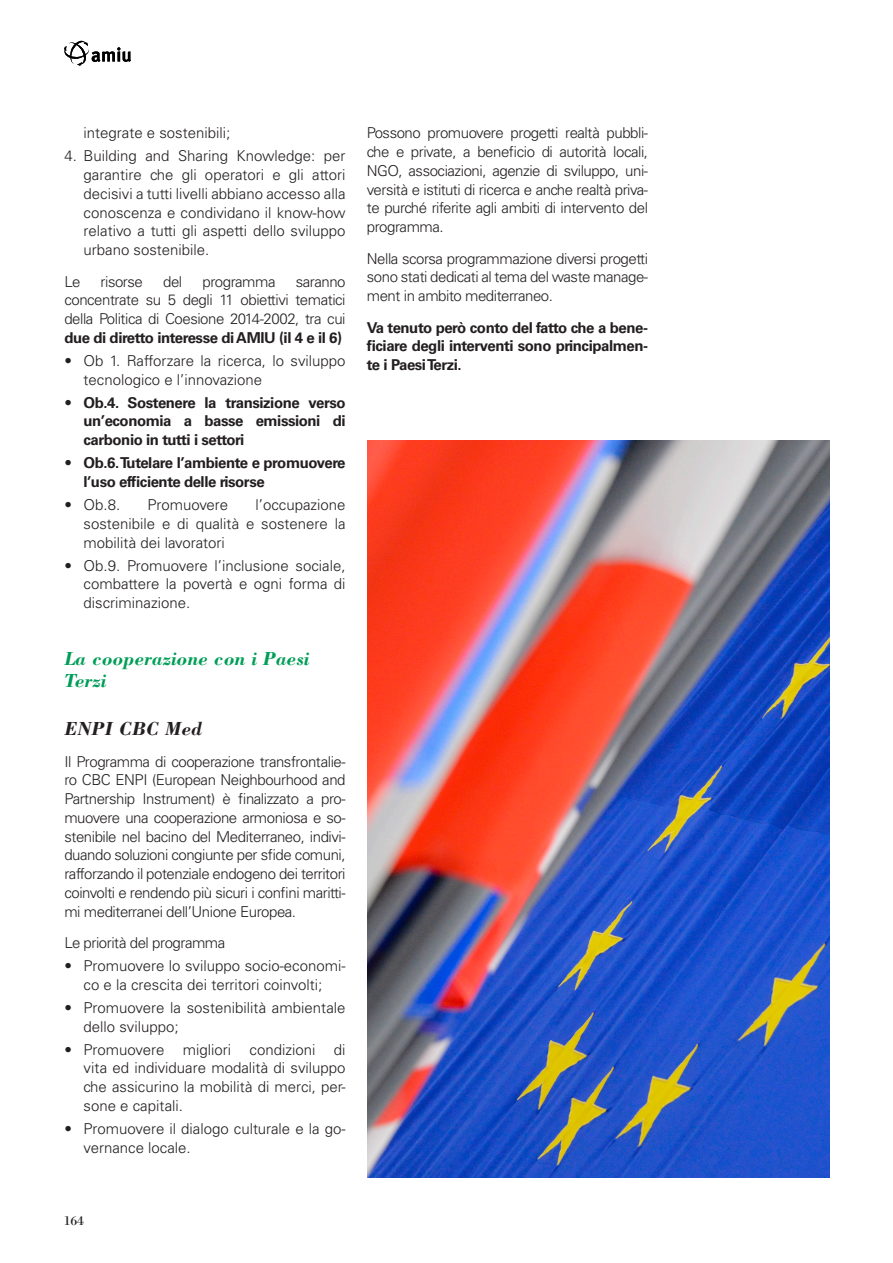
<style>
.page{position:relative;width:893px;height:1263px;background:#fff}
.page>*{position:absolute;margin:0;border:0;box-sizing:border-box;transform-origin:0 0}
._1_tit3{font:italic 700 19.5px/22.5px "Bodoni Std";color:#009e57}
.sottotitolo{font:italic 700 19.5px "Bodoni Std";color:#231f20}
._1_testo{font:300 15px/18.8px "Univers LT Std";color:#231f20;text-align:justify}
._1_testo-2{font:700 15px/18.8px "Univers LT Std";letter-spacing:-.03em;color:#231f20;text-align:justify}
._1_testo-3{font:300 15px "Univers LT Std";letter-spacing:-.03em;color:#231f20}
.t1{font:13.5px "Bodoni Std";color:#231f20}
.s1{font-weight:700}
.s2{font-weight:300}
</style>
<div class="page">
<svg style="left:64px;top:40px;width:67px;height:26px"></svg>
<img style="left:368px;top:441px;width:461px;height:737px">
<p class="_1_testo" style="left:84px;top:124px;width:148px">integrate e sostenibili;</p>
<p class="_1_testo" style="left:84px;top:147px;width:264px;text-indent:-19px">4. Building and Sharing Knowledge: per garantire che gli operatori e gli attori decisivi a tutti livelli abbiano accesso alla conoscenza e condividano il know-how relativo a tutti gli aspetti dello sviluppo urbano sostenibile.</p>
<p class="_1_testo" style="left:64px;top:272px;width:17px">Le</p>
<p class="_1_testo-3" style="left:101px;top:272px;width:44px">risorse</p>
<p class="_1_testo" style="left:163px;top:272px;width:21px">del</p>
<p class="_1_testo-3" style="left:202px;top:272px;width:75px">programma</p>
<p class="_1_testo" style="left:64px;top:272px;width:283px;text-indent:231px">saranno concentrate su 5 degli 11 obiettivi tematici della Politica di Coesione 2014-2002, tra cui <span class="s1">due di diretto interesse di AMIU (il 4 e il 6)</span></p>
<p class="_1_testo" style="left:84px;top:351px;width:264px;text-indent:-19px">• Ob 1. Rafforzare la ricerca, lo sviluppo tecnologico e l’innovazione</p>
<p class="_1_testo-2" style="left:84px;top:393px;width:264px;text-indent:-19px"><span class="s2">•</span> Ob.4. Sostenere la transizione verso un’economia a basse emissioni di carbonio in tutti i settori</p>
<p class="_1_testo-2" style="left:84px;top:454px;width:264px;text-indent:-19px"><span class="s2">•</span> Ob.6. Tutelare l’ambiente e promuovere l’uso efficiente delle risorse</p>
<p class="_1_testo" style="left:64px;top:495px;width:57px">• Ob.8.</p>
<p class="_1_testo" style="left:147px;top:495px;width:82px">Promuovere</p>
<p class="_1_testo" style="left:84px;top:495px;width:264px;text-indent:172px">l’occupazione sostenibile e di qualità e sostenere la mobilità dei lavoratori</p>
<p class="_1_testo" style="left:84px;top:556px;width:264px;text-indent:-19px">• Ob.9. Promuovere l’inclusione sociale, combattere la povertà e ogni forma di discriminazione.</p>
<p class="_1_tit3" style="left:64px;top:646px;width:246px">La cooperazione con i Paesi<br>Terzi</p>
<p class="sottotitolo" style="left:64px;top:716px;width:139px">ENPI CBC Med</p>
<p class="_1_testo" style="left:64px;top:752px;width:283px">Il Programma di cooperazione transfrontalie&shy;ro CBC ENPI (European Neighbourhood and Partnership Instrument) è finalizzato a pro&shy;muovere una cooperazione armoniosa e so&shy;stenibile nel bacino del Mediterraneo, indivi&shy;duando soluzioni congiunte per sfide comuni, rafforzando il potenziale endogeno dei territori coinvolti e rendendo più sicuri i confini maritti&shy;mi mediterranei dell’Unione Europea.</p>
<p class="_1_testo-3" style="left:64px;top:934px;width:162px">Le priorità del programma</p>
<p class="_1_testo" style="left:64px;top:956px;width:283px;text-align:center">• Promuovere lo sviluppo socio-economi&shy;co e la crescita dei territori coinvolti;</p>
<p class="_1_testo" style="left:84px;top:998px;width:264px;text-indent:-19px">• Promuovere la sostenibilità ambientale dello sviluppo;</p>
<p class="_1_testo" style="left:84px;top:1040px;width:264px;text-indent:-19px">• Promuovere migliori condizioni di vita ed individuare modalità di sviluppo che assicurino la mobilità di merci, per&shy;sone e capitali.</p>
<p class="_1_testo" style="left:84px;top:1119px;width:264px;text-indent:-19px">• Promuovere il dialogo culturale e la go&shy;vernance locale.</p>
<p class="_1_testo" style="left:367px;top:124px;width:283px">Possono promuovere progetti realtà pubbli&shy;che e private, a beneficio di autorità locali, NGO, associazioni, agenzie di sviluppo, uni&shy;versità e istituti di ricerca e anche realtà priva&shy;te purché riferite agli ambiti di intervento del programma.</p>
<p class="_1_testo" style="left:367px;top:249px;width:283px">Nella scorsa programmazione diversi progetti sono stati dedicati al tema del waste manage&shy;ment in ambito mediterraneo.</p>
<p class="_1_testo-2" style="left:367px;top:318px;width:283px">Va tenuto però conto del fatto che a bene&shy;ficiare degli interventi sono principalmen&shy;te i Paesi Terzi.</p>
<p class="t1" style="left:64px;top:1212px;width:22px">164</p>
</div>
